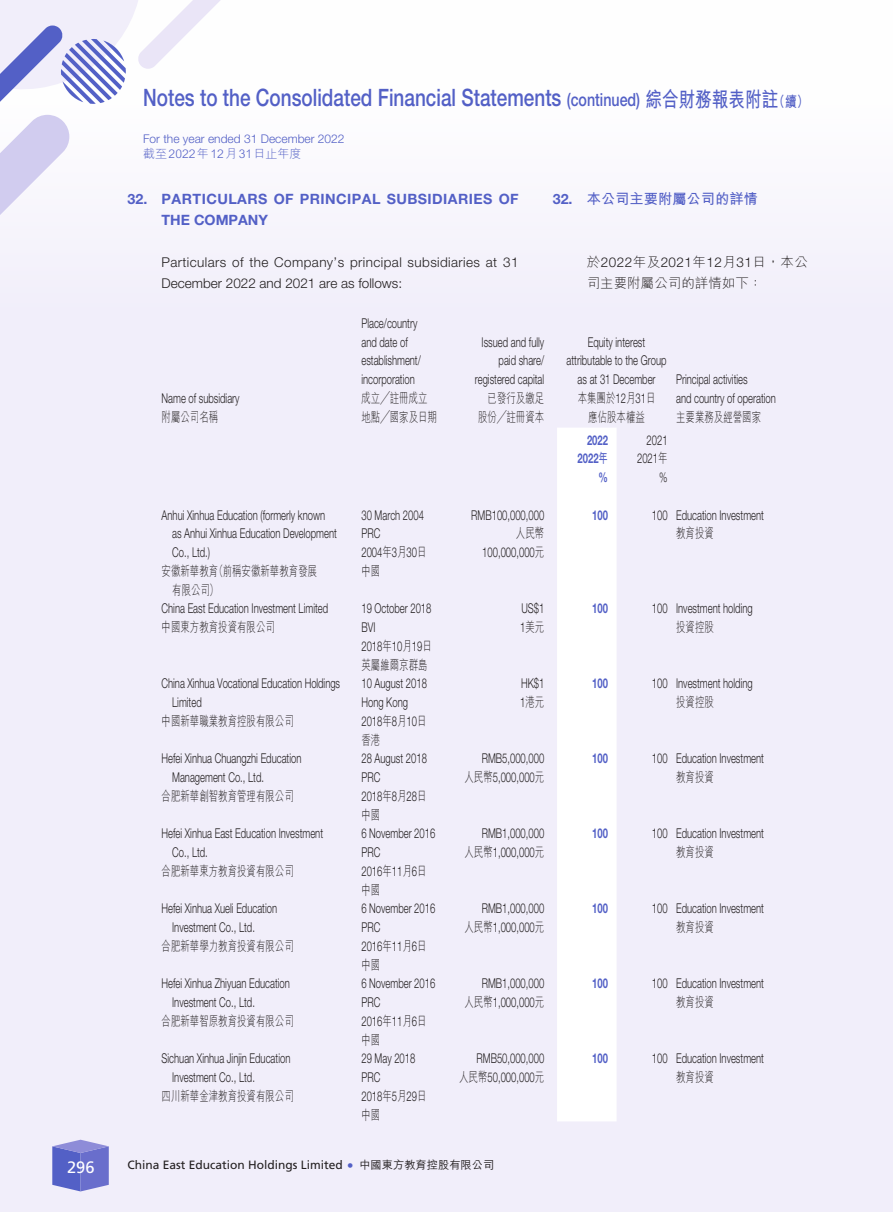
<style>
.page{position:relative;width:893px;height:1212px;background:#f1eefa}
.page>*{position:absolute;margin:0;border:0;box-sizing:border-box;transform-origin:0 0}
.t1{font:500 24px "Helvetica Neue LT Std";color:#5360c6;scale:.79 1}
.t2{font:16.5px "Frutiger LT Std";color:#fff}
.t3{font:700 14.25px/21px "Helvetica Neue LT Std";letter-spacing:.03em;color:#5360c6}
.t4{font:700 14.25px "M Hei HK";color:#5360c6}
.t5{font:300 13.5px/18.8px "Helvetica Neue LT Std";color:#231f20;scale:.7 1}
.t6{font:300 13.5px/18.8px "M Hei HK";color:#231f20;scale:.7 1}
.t7{font:300 13.5px/21px "Helvetica Neue LT Std";letter-spacing:.03em;color:#231f20}
.t8{font:700 13.5px "Helvetica Neue LT Std";color:#5360c6;scale:.7 1}
.t9{font:300 13.5px "Helvetica Neue LT Std";letter-spacing:.035em;color:#231f20}
.t10{font:300 13.5px "M Hei HK";color:#231f20}
.t11{font:12px "Frutiger LT Std";color:#231f20}
.t12{font:300 12px "Helvetica Neue LT Std";color:#5360c6}
.t13{font:300 12px "M Hei HK";color:#5360c6}
.s1{font-size:18px}
.s2{font-family:"M Hei HK";font-weight:700;font-size:21px}
.s3{font-family:"M Hei HK";font-weight:700;font-size:15px}
.s4{font-family:"Helvetica Neue LT Std"}
.s5{font-family:"M Hei HK"}
.s6{font-family:"P Ming Li U";font-size:15px;color:#5360c6}
.s7{font-family:"M Hei HK";font-weight:500;font-size:11.25px}
</style>
<div class="page">
<svg style="left:52px;top:1140px;width:57px;height:51px"></svg>
<svg style="left:0;top:0;width:365px;height:215px"></svg>
<div style="left:557px;top:428px;width:59px;height:693px;background:#fff"></div>
<h1 class="t1" style="left:143px;top:84px;width:844px">Notes to the Consolidated Financial Statements <span class="s1">(continued)</span> <span class="s2">綜合財務報表附註</span><span class="s3">（續）</span></h1>
<p class="t12" style="left:143px;top:131px;width:203px">For the year ended 31 December 2022</p>
<p class="t13" style="left:143px;top:145px;width:160px">截至2022年12月31日止年度</p>
<p class="t3" style="left:162px;top:188px;width:359px;text-indent:-34px">32. PARTICULARS OF PRINCIPAL SUBSIDIARIES OF<br>THE COMPANY</p>
<p class="t7" style="left:162px;top:251px;width:358px">Particulars of the Company’s principal subsidiaries at 31<br>December 2022 and 2021 are as follows:</p>
<p class="t4" style="left:553px;top:188px;width:207px"><span class="s4">32.</span> 本公司主要附屬公司的詳情</p>
<p class="t9" style="left:587px;top:254px;width:223px"><span class="s5">於</span>2022<span class="s5">年及</span>2021<span class="s5">年</span>12<span class="s5">月</span>31<span class="s5">日，本公</span></p>
<p class="t10" style="left:587px;top:274px;width:177px">司主要附屬公司的詳情如下：</p>
<p class="t5" style="left:162px;top:388px;width:113px">Name of subsidiary</p>
<p class="t6" style="left:162px;top:407px;width:82px">附屬公司名稱</p>
<p class="t5" style="left:361px;top:313px;width:86px">Place/country and date of establishment/ incorporation</p>
<p class="t6" style="left:361px;top:388px;width:110px">成立╱註冊成立地點╱國家及日期</p>
<p class="t5" style="left:172px;top:505px;width:237px;text-indent:-11px">Anhui Xinhua Education (formerly known as Anhui Xinhua Education Development<br>Co., Ltd.)</p>
<p class="t6" style="left:172px;top:561px;width:209px;text-indent:-11px">安徽新華教育（前稱安徽新華教育發展有限公司）</p>
<p class="t5" style="left:162px;top:599px;width:240px">China East Education Investment Limited</p>
<p class="t6" style="left:162px;top:617px;width:164px">中國東方教育投資有限公司</p>
<p class="t5" style="left:172px;top:674px;width:241px;text-indent:-11px">China Xinhua Vocational Education Holdings<br>Limited</p>
<p class="t6" style="left:162px;top:711px;width:191px">中國新華職業教育控股有限公司</p>
<p class="t5" style="left:361px;top:505px;width:95px">30 March 2004<br>PRC<br>2004<span class="s5">年</span>3<span class="s5">月</span>30<span class="s5">日</span></p>
<p class="t6" style="left:361px;top:561px;width:29px">中國</p>
<p class="t5" style="left:361px;top:599px;width:102px">19 October 2018<br>BVI<br>2018<span class="s5">年</span>10<span class="s5">月</span>19<span class="s5">日</span></p>
<p class="t6" style="left:361px;top:655px;width:96px">英屬維爾京群島</p>
<p class="t5" style="left:361px;top:674px;width:95px">10 August 2018<br>Hong Kong<br>2018<span class="s5">年</span>8<span class="s5">月</span>10<span class="s5">日</span></p>
<p class="t6" style="left:361px;top:730px;width:29px">香港</p>
<p class="t5" style="left:475px;top:332px;width:101px;text-align:right">Issued and fully paid share/ registered capital</p>
<p class="t6" style="left:478px;top:388px;width:96px;text-align:right">已發行及繳足股份╱註冊資本</p>
<p class="t5" style="left:567px;top:332px;width:144px;text-align:center">Equity interest attributable to the Group as at 31 December</p>
<p class="t6" style="left:578px;top:388px;width:113px;text-align:center">本集團於<span class="s4">12</span>月<span class="s4">31</span>日應佔股本權益</p>
<p class="t5" style="left:676px;top:370px;width:144px">Principal activities<br>and country of operation</p>
<p class="t6" style="left:676px;top:407px;width:123px">主要業務及經營國家</p>
<p class="t8" style="left:587px;top:431px;width:32px">2022</p>
<p class="t5" style="left:647px;top:430px;width:32px">2021</p>
<p class="t8" style="left:578px;top:450px;width:45px">2022<span class="s5">年</span></p>
<p class="t5" style="left:637px;top:449px;width:45px">2021<span class="s5">年</span></p>
<p class="t8" style="left:599px;top:469px;width:15px">%</p>
<p class="t5" style="left:659px;top:468px;width:14px">%</p>
<p class="t5" style="left:471px;top:505px;width:106px">RMB100,000,000</p>
<p class="t6" style="left:516px;top:523px;width:42px">人民幣</p>
<p class="t5" style="left:482px;top:543px;width:90px">100,000,000<span class="s5">元</span></p>
<p class="t8" style="left:592px;top:506px;width:24px">100</p>
<p class="t5" style="left:652px;top:505px;width:162px">100 Education Investment</p>
<p class="t6" style="left:676px;top:523px;width:55px">教育投資</p>
<p class="t5" style="left:521px;top:599px;width:34px">US$1</p>
<p class="t6" style="left:520px;top:617px;width:36px"><span class="s4">1</span>美元</p>
<p class="t8" style="left:592px;top:600px;width:24px">100</p>
<p class="t5" style="left:652px;top:599px;width:146px">100 Investment holding</p>
<p class="t6" style="left:676px;top:617px;width:55px">投資控股</p>
<p class="t5" style="left:521px;top:674px;width:35px">HK$1</p>
<p class="t6" style="left:520px;top:692px;width:36px"><span class="s4">1</span>港元</p>
<p class="t8" style="left:592px;top:675px;width:24px">100</p>
<p class="t5" style="left:652px;top:674px;width:146px">100 Investment holding</p>
<p class="t6" style="left:676px;top:692px;width:55px">投資控股</p>
<p class="t5" style="left:172px;top:749px;width:186px;text-indent:-11px">Hefei Xinhua Chuangzhi Education<br>Management Co., Ltd.</p>
<p class="t6" style="left:162px;top:786px;width:191px">合肥新華創智教育管理有限公司</p>
<p class="t5" style="left:172px;top:824px;width:217px;text-indent:-11px">Hefei Xinhua East Education Investment<br>Co., Ltd.</p>
<p class="t6" style="left:162px;top:861px;width:190px">合肥新華東方教育投資有限公司</p>
<p class="t5" style="left:172px;top:899px;width:151px;text-indent:-11px">Hefei Xinhua Xueli Education<br>Investment Co., Ltd.</p>
<p class="t6" style="left:162px;top:936px;width:191px">合肥新華學力教育投資有限公司</p>
<p class="t5" style="left:172px;top:974px;width:170px;text-indent:-11px">Hefei Xinhua Zhiyuan Education<br>Investment Co., Ltd.</p>
<p class="t6" style="left:162px;top:1011px;width:191px">合肥新華智原教育投資有限公司</p>
<p class="t5" style="left:172px;top:1049px;width:170px;text-indent:-11px">Sichuan Xinhua Jinjin Education<br>Investment Co., Ltd.</p>
<p class="t6" style="left:162px;top:1086px;width:191px">四川新華金津教育投資有限公司</p>
<p class="t5" style="left:361px;top:749px;width:95px">28 August 2018<br>PRC<br>2018<span class="s5">年</span>8<span class="s5">月</span>28<span class="s5">日</span></p>
<p class="t6" style="left:361px;top:805px;width:29px">中國</p>
<p class="t5" style="left:361px;top:824px;width:107px">6 November 2016<br>PRC<br>2016<span class="s5">年</span>11<span class="s5">月</span>6<span class="s5">日</span></p>
<p class="t6" style="left:361px;top:880px;width:29px">中國</p>
<p class="t5" style="left:361px;top:899px;width:107px">6 November 2016<br>PRC<br>2016<span class="s5">年</span>11<span class="s5">月</span>6<span class="s5">日</span></p>
<p class="t6" style="left:361px;top:955px;width:29px">中國</p>
<p class="t5" style="left:361px;top:974px;width:107px">6 November 2016<br>PRC<br>2016<span class="s5">年</span>11<span class="s5">月</span>6<span class="s5">日</span></p>
<p class="t6" style="left:361px;top:1030px;width:29px">中國</p>
<p class="t5" style="left:361px;top:1049px;width:95px">29 May 2018<br>PRC<br>2018<span class="s5">年</span>5<span class="s5">月</span>29<span class="s5">日</span></p>
<p class="t6" style="left:361px;top:1105px;width:29px">中國</p>
<p class="t5" style="left:464px;top:749px;width:116px;text-align:right">RMB5,000,000<br><span class="s5">人民幣</span>5,000,000<span class="s5">元</span></p>
<p class="t8" style="left:592px;top:750px;width:24px">100</p>
<p class="t5" style="left:652px;top:749px;width:162px">100 Education Investment</p>
<p class="t6" style="left:676px;top:767px;width:55px">教育投資</p>
<p class="t5" style="left:464px;top:824px;width:116px;text-align:right">RMB1,000,000<br><span class="s5">人民幣</span>1,000,000<span class="s5">元</span></p>
<p class="t8" style="left:592px;top:825px;width:24px">100</p>
<p class="t5" style="left:652px;top:824px;width:162px">100 Education Investment</p>
<p class="t6" style="left:676px;top:842px;width:55px">教育投資</p>
<p class="t5" style="left:464px;top:899px;width:116px;text-align:right">RMB1,000,000<br><span class="s5">人民幣</span>1,000,000<span class="s5">元</span></p>
<p class="t8" style="left:592px;top:900px;width:24px">100</p>
<p class="t5" style="left:652px;top:899px;width:162px">100 Education Investment</p>
<p class="t6" style="left:676px;top:917px;width:55px">教育投資</p>
<p class="t5" style="left:464px;top:974px;width:116px;text-align:right">RMB1,000,000<br><span class="s5">人民幣</span>1,000,000<span class="s5">元</span></p>
<p class="t8" style="left:592px;top:975px;width:24px">100</p>
<p class="t5" style="left:652px;top:974px;width:162px">100 Education Investment</p>
<p class="t6" style="left:676px;top:992px;width:55px">教育投資</p>
<p class="t5" style="left:459px;top:1049px;width:123px;text-align:right">RMB50,000,000<br><span class="s5">人民幣</span>50,000,000<span class="s5">元</span></p>
<p class="t8" style="left:592px;top:1050px;width:24px">100</p>
<p class="t5" style="left:652px;top:1049px;width:162px">100 Education Investment</p>
<p class="t6" style="left:676px;top:1067px;width:55px">教育投資</p>
<p class="t2" style="left:67px;top:1157px;width:29px">296</p>
<p class="t11" style="left:128px;top:1158px;width:368px">China East Education Holdings Limited<span class="s6">˙</span><span class="s7">中國東方教育控股有限公司</span></p>
</div>
